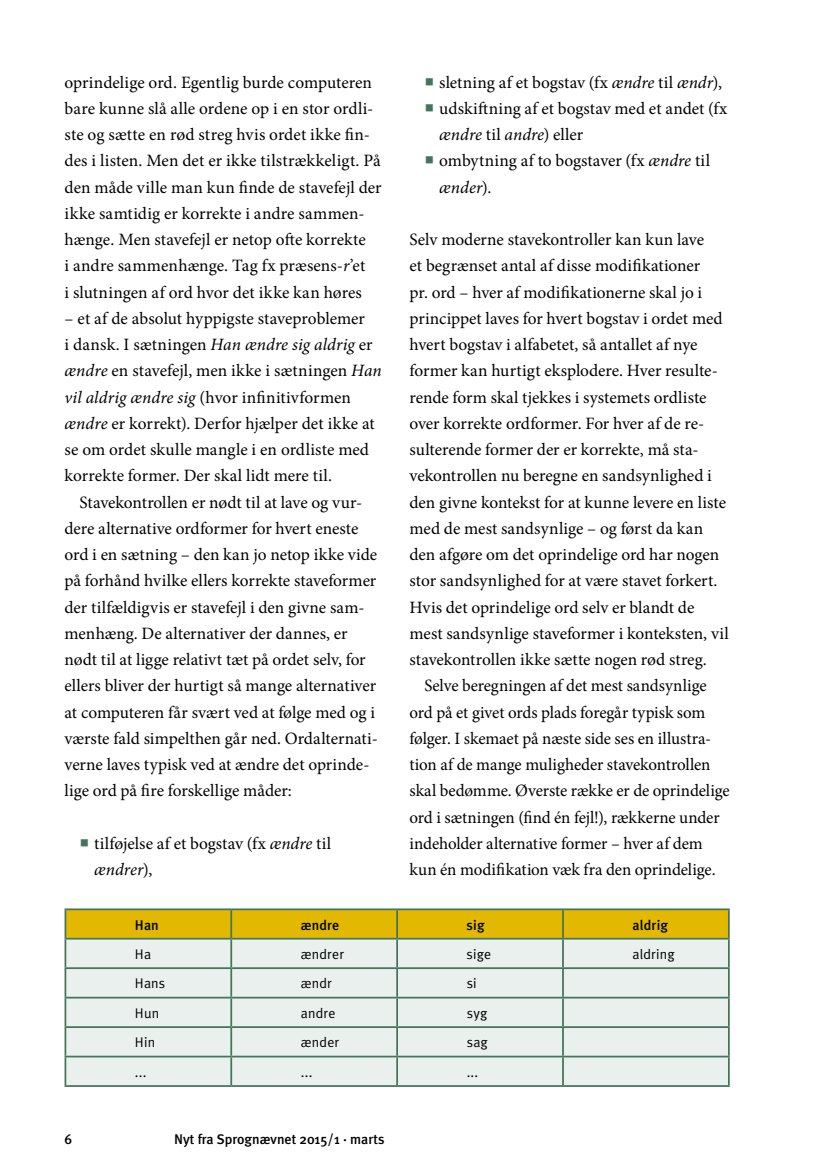
<style>
.page{position:relative;width:834px;height:1176px;background:#fff}
.page>*{position:absolute;margin:0;border:0;box-sizing:border-box;transform-origin:0 0}
.t1{font:17.32px/26.2px "Minion Pro";color:#000}
.t2{font:14px "Meta Plus Normal";letter-spacing:.015em;color:#000}
.t3{font:500 14px "Meta Plus";color:#000}
.s1{font-style:italic}
.s2{font-size:24.5px;color:#43745d}
</style>
<div class="page">
<hr style="left:64px;top:908px;width:167px;height:2px;background:#43745d">
<hr style="left:64px;top:910px;width:2px;height:28px;background:#43745d">
<hr style="left:231px;top:908px;width:166px;height:2px;background:#43745d">
<hr style="left:397px;top:908px;width:166px;height:2px;background:#43745d">
<hr style="left:563px;top:908px;width:166px;height:2px;background:#43745d">
<hr style="left:727px;top:910px;width:2px;height:28px;background:#43745d">
<hr style="left:64px;top:938px;width:167px;height:1px;background:#43745d">
<hr style="left:64px;top:939px;width:2px;height:28px;background:#43745d">
<hr style="left:563px;top:938px;width:166px;height:1px;background:#43745d">
<hr style="left:727px;top:939px;width:2px;height:28px;background:#43745d">
<hr style="left:64px;top:967px;width:167px;height:2px;background:#43745d">
<hr style="left:64px;top:969px;width:2px;height:27px;background:#43745d">
<hr style="left:563px;top:967px;width:166px;height:2px;background:#43745d">
<hr style="left:727px;top:969px;width:2px;height:27px;background:#43745d">
<hr style="left:64px;top:996px;width:167px;height:2px;background:#43745d">
<hr style="left:64px;top:998px;width:2px;height:28px;background:#43745d">
<hr style="left:563px;top:996px;width:166px;height:2px;background:#43745d">
<hr style="left:727px;top:998px;width:2px;height:28px;background:#43745d">
<hr style="left:64px;top:1026px;width:167px;height:2px;background:#43745d">
<hr style="left:64px;top:1028px;width:2px;height:27px;background:#43745d">
<hr style="left:563px;top:1026px;width:166px;height:2px;background:#43745d">
<hr style="left:727px;top:1028px;width:2px;height:27px;background:#43745d">
<hr style="left:64px;top:1055px;width:167px;height:2px;background:#43745d">
<hr style="left:64px;top:1057px;width:2px;height:28px;background:#43745d">
<hr style="left:563px;top:1055px;width:166px;height:2px;background:#43745d">
<svg style="left:65px;top:909px;width:663px;height:176px;background:#dddfbe"></svg>
<hr style="left:727px;top:1057px;width:2px;height:28px;background:#43745d">
<hr style="left:64px;top:1085px;width:167px;height:2px;background:#43745d">
<hr style="left:231px;top:1085px;width:166px;height:2px;background:#43745d">
<hr style="left:397px;top:1085px;width:166px;height:2px;background:#43745d">
<hr style="left:563px;top:1085px;width:166px;height:2px;background:#43745d">
<p class="t1" style="left:64px;top:69px;width:318px">oprindelige ord. Egentlig burde computeren bare kunne slå alle ordene op i en stor ordli&shy;ste og sætte en rød streg hvis ordet ikke fin&shy;des i listen. Men det er ikke tilstrækkeligt. På den måde ville man kun finde de stavefejl der ikke samtidig er korrekte i andre sammen&shy;hænge. Men stavefejl er netop ofte korrekte<br>i andre sammenhænge. Tag fx præsens-<span class="s1">r</span>’et<br>i slutningen af ord hvor det ikke kan høres</p>
<p class="t1" style="left:65px;top:305px;width:319px">– et af de absolut hyppigste staveproblemer<br>i dansk. I sætningen <span class="s1">Han ændre sig aldrig</span> er <span class="s1">ændre</span> en stavefejl, men ikke i sætningen <span class="s1">Han vil aldrig ændre sig</span> (hvor infinitivformen <span class="s1">ændre</span> er korrekt). Derfor hjælper det ikke at se om ordet skulle mangle i en ordliste med korrekte former. Der skal lidt mere til.</p>
<p class="t1" style="left:65px;top:489px;width:315px;text-indent:15px">Stavekontrollen er nødt til at lave og vur&shy;dere alternative ordformer for hvert eneste ord i en sætning – den kan jo netop ikke vide på forhånd hvilke ellers korrekte staveformer der tilfældigvis er stavefejl i den givne sam&shy;menhæng. De alternativer der dannes, er nødt til at ligge relativt tæt på ordet selv, for ellers bliver der hurtigt så mange alternativer at computeren får svært ved at følge med og i værste fald simpelthen går ned. Ordalternati&shy;verne laves typisk ved at ændre det oprinde&shy;lige ord på fire forskellige måder:</p>
<p class="t1" style="left:94px;top:830px;width:238px;text-indent:-15px"><span class="s2">■</span> tilføjelse af et bogstav (fx <span class="s1">ændre</span> til <span class="s1">ændrer</span>),</p>
<p class="t1" style="left:424px;top:69px;width:299px"><span class="s2">■</span> sletning af et bogstav (fx <span class="s1">ændre</span> til <span class="s1">ændr</span>),</p>
<p class="t1" style="left:439px;top:95px;width:289px;text-indent:-15px"><span class="s2">■</span> udskiftning af et bogstav med et andet (fx <span class="s1">ændre</span> til <span class="s1">andre</span>) eller</p>
<p class="t1" style="left:439px;top:148px;width:272px;text-indent:-15px"><span class="s2">■</span> ombytning af to bogstaver (fx <span class="s1">ændre</span> til <span class="s1">ænder</span>).</p>
<p class="t1" style="left:409px;top:226px;width:321px">Selv moderne stavekontroller kan kun lave<br>et begrænset antal af disse modifikationer<br>pr. ord – hver af modifikationerne skal jo i princippet laves for hvert bogstav i ordet med hvert bogstav i alfabetet, så antallet af nye former kan hurtigt eksplodere. Hver resulte&shy;rende form skal tjekkes i systemets ordliste over korrekte ordformer. For hver af de re&shy;sulterende former der er korrekte, må sta&shy;vekontrollen nu beregne en sandsynlighed i den givne kontekst for at kunne levere en liste med de mest sandsynlige – og først da kan den afgøre om det oprindelige ord har nogen stor sandsynlighed for at være stavet forkert.<br>Hvis det oprindelige ord selv er blandt de mest sandsynlige staveformer i konteksten, vil stavekontrollen ikke sætte nogen rød streg.</p>
<p class="t1" style="left:409px;top:673px;width:321px;text-indent:15px">Selve beregningen af det mest sandsynlige ord på et givet ords plads foregår typisk som følger. I skemaet på næste side ses en illustra&shy;tion af de mange muligheder stavekontrollen skal bedømme. Øverste række er de oprindelige ord i sætningen (find én fejl!), rækkerne under indeholder alternative former – hver af dem kun én modifikation væk fra den oprindelige.</p>
<p class="t3" style="left:135px;top:916px;width:25px">Han</p>
<p class="t3" style="left:301px;top:916px;width:40px">ændre</p>
<p class="t3" style="left:466px;top:916px;width:19px">sig</p>
<p class="t3" style="left:632px;top:916px;width:37px">aldrig</p>
<p class="t2" style="left:135px;top:946px;width:18px">Ha</p>
<p class="t2" style="left:301px;top:946px;width:45px">ændrer</p>
<p class="t2" style="left:466px;top:946px;width:26px">sige</p>
<p class="t2" style="left:632px;top:946px;width:44px">aldring</p>
<p class="t2" style="left:135px;top:975px;width:32px">Hans</p>
<p class="t2" style="left:301px;top:975px;width:33px">ændr</p>
<p class="t2" style="left:466px;top:975px;width:11px">si</p>
<p class="t2" style="left:135px;top:1005px;width:26px">Hun</p>
<p class="t2" style="left:301px;top:1005px;width:36px">andre</p>
<p class="t2" style="left:466px;top:1005px;width:22px">syg</p>
<p class="t2" style="left:135px;top:1034px;width:22px">Hin</p>
<p class="t2" style="left:301px;top:1034px;width:40px">ænder</p>
<p class="t2" style="left:466px;top:1034px;width:23px">sag</p>
<p class="t2" style="left:135px;top:1064px;width:13px">...</p>
<p class="t2" style="left:301px;top:1064px;width:13px">...</p>
<p class="t2" style="left:466px;top:1064px;width:13px">...</p>
<p class="t3" style="left:64px;top:1131px;width:9px">6</p>
<p class="t3" style="left:174px;top:1131px;width:212px">Nyt fra Sprognævnet 2015/1 · marts</p>
</div>
